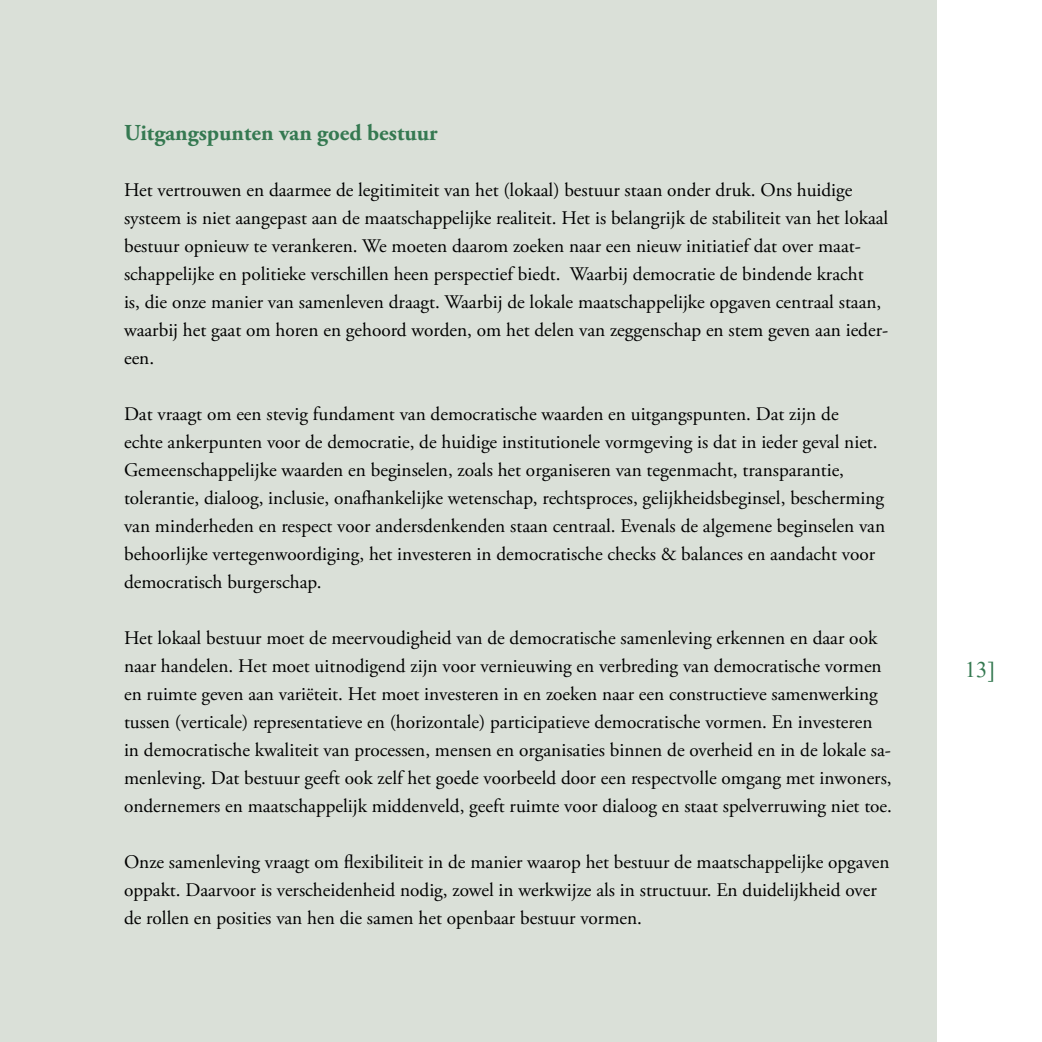
<style>
.page{position:relative;width:1042px;height:1042px;background:#fff}
.page>*{position:absolute;margin:0;border:0;box-sizing:border-box;transform-origin:0 0}
.t1{font:28px "Aparajita";color:#357951}
.Tussenkop_1{font:700 22.75px "Adobe Garamond Pro";color:#357951}
._004_Broodtekst___8{font:19.25px/28px "Adobe Garamond Pro";color:#000}
</style>
<div class="page">
<hr style="left:0;top:0;width:1px;height:1042px;background:#dae0d8">
<div style="left:1px;top:0;width:936px;height:1042px;background:#dae0d8"></div>
<p class="Tussenkop_1" style="left:124px;top:120px;width:315px">Uitgangspunten van goed bestuur</p>
<p class="_004_Broodtekst___8" style="left:124px;top:177px;width:766px">Het vertrouwen en daarmee de legitimiteit van het (lokaal) bestuur staan onder druk. Ons huidige systeem is niet aangepast aan de maatschappelijke realiteit. Het is belangrijk de stabiliteit van het lokaal bestuur opnieuw te verankeren. We moeten daarom zoeken naar een nieuw initiatief dat over maat&shy;schappelijke en politieke verschillen heen perspectief biedt. Waarbij democratie de bindende kracht<br>is, die onze manier van samenleven draagt. Waarbij de lokale maatschappelijke opgaven centraal staan, waarbij het gaat om horen en gehoord worden, om het delen van zeggenschap en stem geven aan ieder&shy;een.</p>
<p class="_004_Broodtekst___8" style="left:124px;top:401px;width:762px">Dat vraagt om een stevig fundament van democratische waarden en uitgangspunten. Dat zijn de<br>echte ankerpunten voor de democratie, de huidige institutionele vormgeving is dat in ieder geval niet.<br>Gemeenschappelijke waarden en beginselen, zoals het organiseren van tegenmacht, transparantie, tolerantie, dialoog, inclusie, onafhankelijke wetenschap, rechtsproces, gelijkheidsbeginsel, bescherming van minderheden en respect voor andersdenkenden staan centraal. Evenals de algemene beginselen van behoorlijke vertegenwoordiging, het investeren in democratische checks &amp; balances en aandacht voor democratisch burgerschap.</p>
<p class="_004_Broodtekst___8" style="left:124px;top:625px;width:769px">Het lokaal bestuur moet de meervoudigheid van de democratische samenleving erkennen en daar ook naar handelen. Het moet uitnodigend zijn voor vernieuwing en verbreding van democratische vormen en ruimte geven aan variëteit. Het moet investeren in en zoeken naar een constructieve samenwerking tussen (verticale) representatieve en (horizontale) participatieve democratische vormen. En investeren in democratische kwaliteit van processen, mensen en organisaties binnen de overheid en in de lokale sa&shy;menleving. Dat bestuur geeft ook zelf het goede voorbeeld door een respectvolle omgang met inwoners, ondernemers en maatschappelijk middenveld, geeft ruimte voor dialoog en staat spelverruwing niet toe.</p>
<p class="_004_Broodtekst___8" style="left:124px;top:849px;width:767px">Onze samenleving vraagt om flexibiliteit in de manier waarop het bestuur de maatschappelijke opgaven oppakt. Daarvoor is verscheidenheid nodig, zowel in werkwijze als in structuur. En duidelijkheid over de rollen en posities van hen die samen het openbaar bestuur vormen.</p>
<h1 class="t1" style="left:965px;top:655px;width:32px">13]</h1>
</div>
